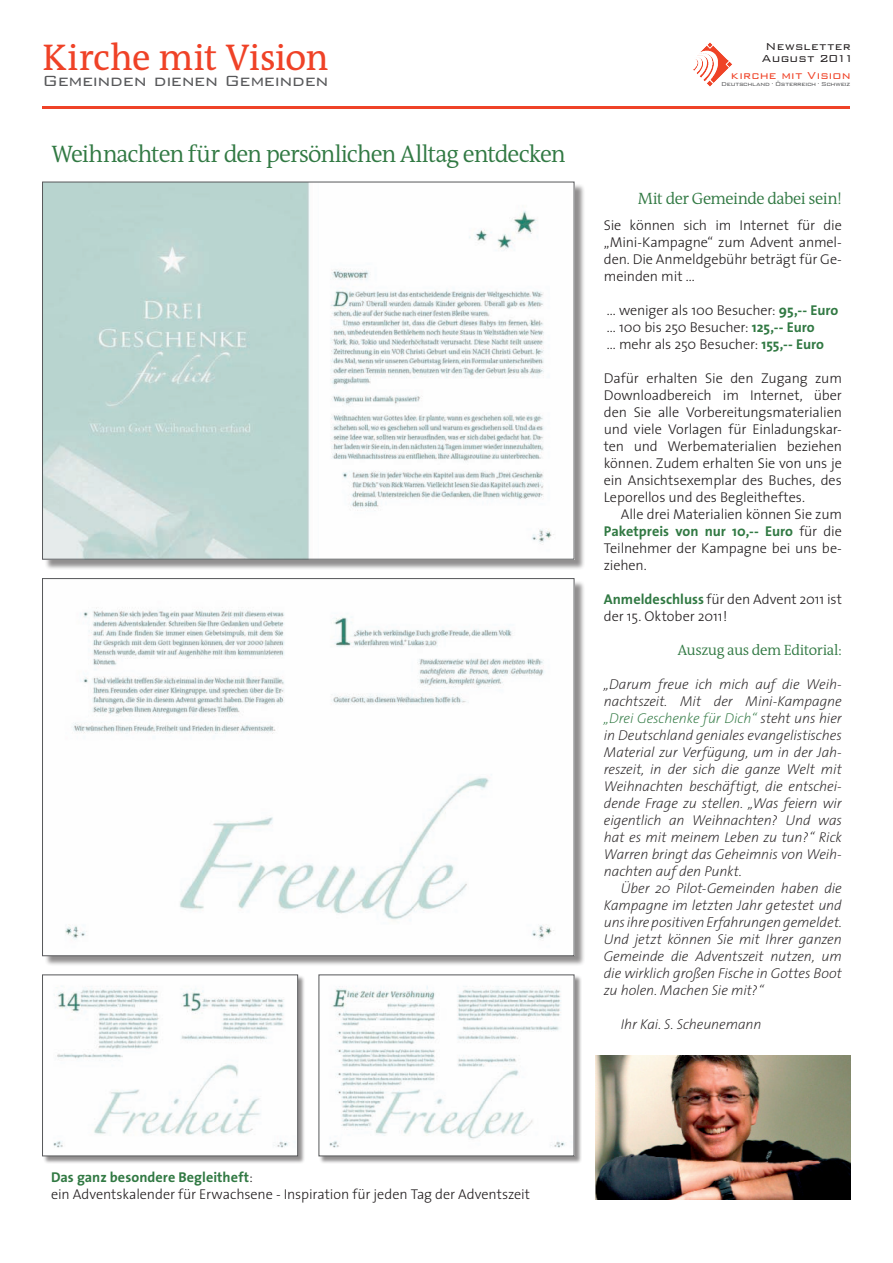
<style>
.page{position:relative;width:893px;height:1263px;background:#fff}
.page>*{position:absolute;margin:0;border:0;box-sizing:border-box;transform-origin:0 0}
.t1{font:37.5px "The Antiqua B5";letter-spacing:-.02em;color:#ef4227}
.t2{font:300 24px "The Antiqua B4";letter-spacing:-.045em;color:#317943}
.t3{font:300 19.65px "Bank Gothic";letter-spacing:-.03em;color:#57585a}
.t4{font:300 16.5px "The Antiqua B4";letter-spacing:-.035em;color:#317943}
.t5{font:300 15px "The Antiqua B4";letter-spacing:-.03em;color:#317943}
.t6{font:300 14.25px/17px "The Sans";letter-spacing:-.01em;color:#231f20}
.t7{font:italic 200 14.25px/17px "The Sans";letter-spacing:-.01em;color:#231f20;text-align:justify}
.t8{font:300 13.5px/12px "Bank Gothic";letter-spacing:.025em;color:#231f20}
.t9{font:300 13.5px "Bank Gothic";letter-spacing:.01em;color:#ef4227}
.t10{font:300 7.5px "Bank Gothic";letter-spacing:-.035em;color:#57585a}
.s1{font-family:"Times";font-weight:400}
.s2{font-weight:700;color:#317943}
.s3{color:#317943}
</style>
<div class="page">
<img style="left:693px;top:42px;width:39px;height:45px">
<hr style="left:43px;top:106px;width:807px;height:2px;background:#ef4227">
<div style="left:44px;top:183px;width:541px;height:387px;background:#231f20;opacity:.5"></div>
<img style="left:44px;top:184px;width:528px;height:373px">
<div style="left:44px;top:580px;width:541px;height:387px;background:#231f20;opacity:.5"></div>
<img style="left:44px;top:580px;width:528px;height:374px">
<div style="left:43px;top:975px;width:263px;height:189px;background:#231f20;opacity:.5"></div>
<img style="left:44px;top:977px;width:252px;height:177px">
<div style="left:42px;top:975px;width:256px;height:181px;border:1px solid #57585a"></div>
<div style="left:320px;top:975px;width:262px;height:189px;background:#231f20;opacity:.5"></div>
<img style="left:321px;top:977px;width:251px;height:177px">
<img style="left:595px;top:1056px;width:255px;height:143px">
<h1 class="t1" style="left:43px;top:38px;width:287px">Kirche mit Vision</h1>
<h3 class="t3" style="left:43px;top:66px;width:288px">Gemeinden dienen Gemeinden</h3>
<h2 class="t2" style="left:51px;top:141px;width:516px">Weihnachten für den persönlichen Alltag entdecken</h2>
<p class="t8" style="left:762px;top:39px;width:94px">Newsletter<br>August 2011</p>
<p class="t9" style="left:731px;top:65px;width:121px">kirche mit Vision</p>
<p class="t10" style="left:721px;top:79px;width:131px">Deutschland <span class="s1">·</span> Österreich <span class="s1">·</span> Schweiz</p>
<p class="t4" style="left:638px;top:190px;width:206px">Mit der Gemeinde dabei sein!</p>
<p class="t6" style="left:604px;top:216px;width:240px;text-align:justify">Sie können sich im Internet für die „Mini-Kampagne“ zum Advent anmel&shy;den. Die Anmeldgebühr beträgt für Ge&shy;meinden mit ...</p>
<p class="t6" style="left:607px;top:301px;width:233px">... weniger als 100 Besucher: <span class="s2">95,-- Euro </span>... 100 bis 250 Besucher: <span class="s2">125,-- Euro<br></span>... mehr als 250 Besucher: <span class="s2">155,-- Euro</span></p>
<p class="t6" style="left:604px;top:369px;width:240px;text-align:justify">Dafür erhalten Sie den Zugang zum Downloadbereich im Internet, über den Sie alle Vorbereitungsmaterialien und viele Vorlagen für Einladungskar&shy;ten und Werbematerialien beziehen können. Zudem erhalten Sie von uns je ein Ansichtsexemplar des Buches, des Leporellos und des Begleitheftes.</p>
<p class="t6" style="left:604px;top:505px;width:240px;text-align:justify;text-indent:17px">Alle drei Materialien können Sie zum <span class="s2">Paketpreis von nur 10,-- Euro</span> für die Teilnehmer der Kampagne bei uns be&shy;ziehen.</p>
<p class="t6" style="left:604px;top:590px;width:240px"><span class="s2">Anmeldeschluss</span> für den Advent 2011 ist der 15. Oktober 2011!</p>
<p class="t5" style="left:677px;top:642px;width:166px">Auszug aus dem Editorial:</p>
<p class="t7" style="left:604px;top:675px;width:240px">„Darum freue ich mich auf die Weih&shy;nachtszeit. Mit der Mini-Kampagne <span class="s3">„Drei Geschenke für Dich“</span> steht uns hier in Deutschland geniales evangelistisches Material zur Verfügung, um in der Jah&shy;reszeit, in der sich die ganze Welt mit Weihnachten beschäftigt, die entschei&shy;dende Frage zu stellen. „Was feiern wir eigentlich an Weihnachten? Und was hat es mit meinem Leben zu tun?“ Rick Warren bringt das Geheimnis von Weih&shy;nachten auf den Punkt.</p>
<p class="t7" style="left:604px;top:879px;width:240px;text-indent:17px">Über 20 Pilot-Gemeinden haben die Kampagne im letzten Jahr getestet und uns ihre positiven Erfahrungen gemeldet.<br>Und jetzt können Sie mit Ihrer ganzen Gemeinde die Adventszeit nutzen, um die wirklich großen Fische in Gottes Boot zu holen. Machen Sie mit?“</p>
<p class="t7" style="left:621px;top:1015px;width:142px">Ihr Kai. S. Scheunemann</p>
<p class="t6" style="left:51px;top:1168px;width:481px"><span class="s2">Das ganz besondere Begleitheft</span>:<br>ein Adventskalender für Erwachsene - Inspiration für jeden Tag der Adventszeit</p>
</div>
